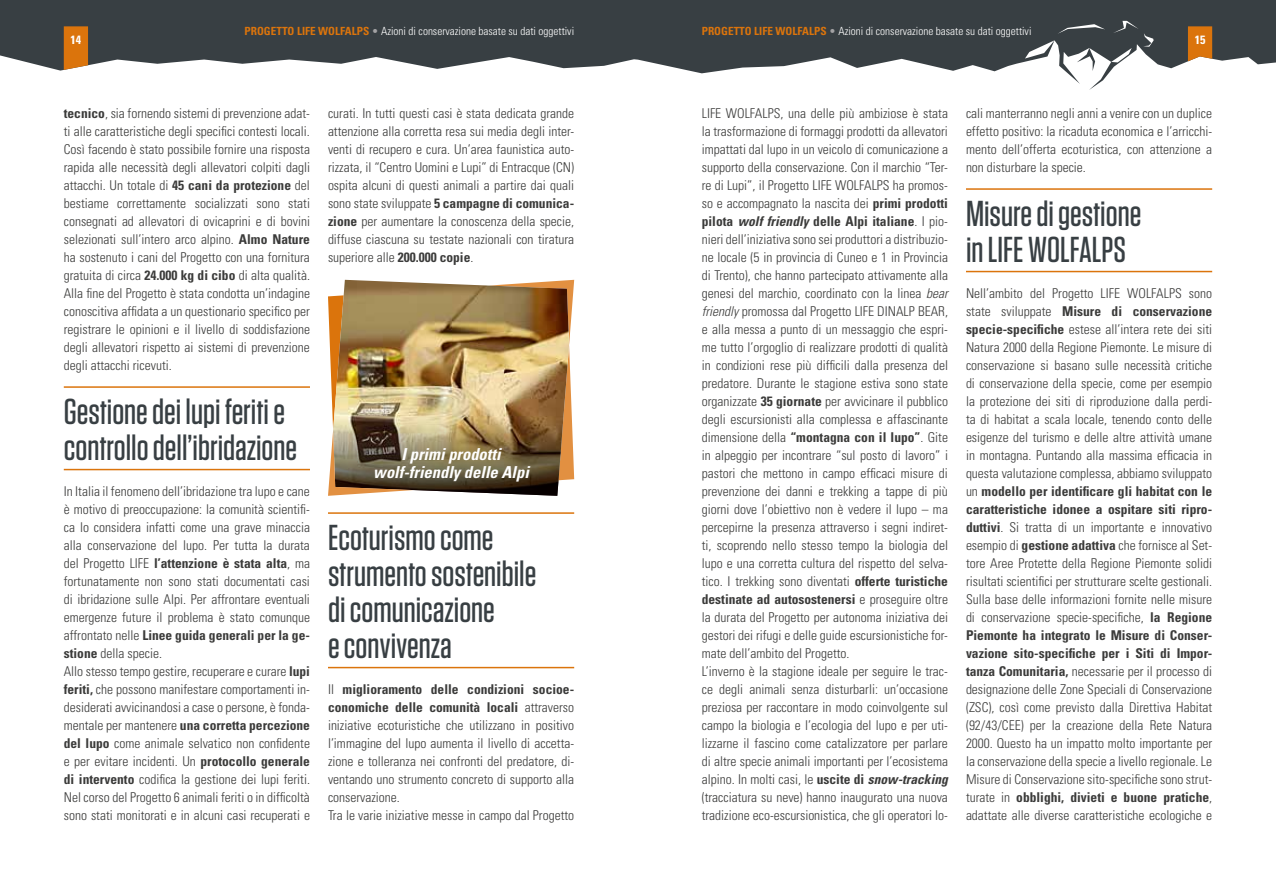
<style>
.page{position:relative;width:1276px;height:893px;background:#fff}
.page>*{position:absolute;margin:0;border:0;box-sizing:border-box;transform-origin:0 0}
.t1{font:500 36px/36px "Tungsten";color:#383f43}
.t2{font:italic 700 condensed 16.5px/18px "Univers";color:#fff;text-align:center}
.t3{font:300 condensed 13.5px/18px "Univers";color:#3b3b3a;text-align:justify}
.t4{font:700 condensed 12px "Univers";color:#fff}
.t5{font:300 condensed 11.25px "Univers";color:#fff}
.s1{font-weight:700;color:#db740c}
.s2{color:#a3a2a4}
.s3{font-weight:700}
.s4{font-weight:700;font-style:italic}
.s5{font-style:italic}
</style>
<div class="page">
<hr style="left:64px;top:386px;width:246px;height:2px;background:#db740c">
<hr style="left:64px;top:469px;width:246px;height:1px;background:#db740c">
<hr style="left:328px;top:512px;width:246px;height:2px;background:#db740c">
<hr style="left:328px;top:667px;width:246px;height:1px;background:#db740c">
<img style="left:328px;top:280px;width:246px;height:216px">
<hr style="left:966px;top:188px;width:246px;height:2px;background:#db740c">
<hr style="left:966px;top:271px;width:246px;height:1px;background:#db740c">
<svg style="left:0;top:0;width:638px;height:71px;background:#525657"></svg>
<svg style="left:638px;top:0;width:638px;height:90px;fill:#383f43"></svg>
<svg style="left:1188px;top:26px;width:24px;height:35px"></svg>
<p class="t5" style="left:244px;top:24px;width:331px"><span class="s1">PROGETTO LIFE WOLFALPS</span> <span class="s2">•</span> Azioni di conservazione basate su dati oggettivi</p>
<p class="t5" style="left:702px;top:24px;width:331px"><span class="s1">PROGETTO LIFE WOLFALPS</span> <span class="s2">•</span> Azioni di conservazione basate su dati oggettivi</p>
<p class="t4" style="left:71px;top:33px;width:12px">14</p>
<p class="t4" style="left:1194px;top:33px;width:12px">15</p>
<p class="t3" style="left:64px;top:104px;width:248px"><span class="s3">tecnico</span>, sia fornendo sistemi di prevenzione adat&shy;ti alle caratteristiche degli specifici contesti locali.<br>Così facendo è stato possibile fornire una risposta rapida alle necessità degli allevatori colpiti dagli attacchi. Un totale di <span class="s3">45 cani da protezione</span> del bestiame correttamente socializzati sono stati consegnati ad allevatori di ovicaprini e di bovini selezionati sull’intero arco alpino. <span class="s3">Almo Nature </span>ha sostenuto i cani del Progetto con una fornitura gratuita di circa <span class="s3">24.000 kg di cibo</span> di alta qualità.<br>Alla fine del Progetto è stata condotta un’indagine conoscitiva affidata a un questionario specifico per registrare le opinioni e il livello di soddisfazione degli allevatori rispetto ai sistemi di prevenzione degli attacchi ricevuti.</p>
<h1 class="t1" style="left:64px;top:394px;width:235px">Gestione dei lupi feriti e controllo dell’ibridazione</h1>
<p class="t3" style="left:64px;top:482px;width:248px;text-align:left">In Italia il fenomeno dell’ibridazione tra lupo e cane è motivo di preoccupazione: la comunità scientifi&shy;ca lo considera infatti come una grave minaccia alla conservazione del lupo. Per tutta la durata del Progetto LIFE <span class="s3">l’attenzione è stata alta</span>, ma fortunatamente non sono stati documentati casi di ibridazione sulle Alpi. Per affrontare eventuali emergenze future il problema è stato comunque affrontato nelle <span class="s3">Linee guida generali per la ge&shy;stione</span> della specie.<br>Allo stesso tempo gestire, recuperare e curare <span class="s3">lupi feriti,</span> che possono manifestare comportamenti in&shy;desiderati avvicinandosi a case o persone, è fonda&shy;mentale per mantenere <span class="s3">una corretta percezione del lupo</span> come animale selvatico non confidente e per evitare incidenti. Un <span class="s3">protocollo generale di intervento</span> codifica la gestione dei lupi feriti.<br>Nel corso del Progetto 6 animali feriti o in difficoltà sono stati monitorati e in alcuni casi recuperati e</p>
<p class="t3" style="left:328px;top:104px;width:248px">curati. In tutti questi casi è stata dedicata grande attenzione alla corretta resa sui media degli inter&shy;venti di recupero e cura. Un’area faunistica auto&shy;rizzata, il “Centro Uomini e Lupi” di Entracque (CN) ospita alcuni di questi animali a partire dai quali sono state sviluppate <span class="s3">5 campagne di comunica&shy;zione</span> per aumentare la conoscenza della specie, diffuse ciascuna su testate nazionali con tiratura superiore alle <span class="s3">200.000 copie</span>.</p>
<p class="t2" style="left:373px;top:445px;width:157px">I primi prodotti wolf-friendly delle Alpi</p>
<h1 class="t1" style="left:328px;top:520px;width:210px">Ecoturismo come strumento sostenibile di comunicazione<br>e convivenza</h1>
<p class="t3" style="left:328px;top:680px;width:248px;text-align:left">Il <span class="s3">miglioramento delle condizioni socioe&shy;conomiche delle comunità locali</span> attraverso iniziative ecoturistiche che utilizzano in positivo l’immagine del lupo aumenta il livello di accetta&shy;zione e tolleranza nei confronti del predatore, di&shy;ventando uno strumento concreto di supporto alla conservazione.<br>Tra le varie iniziative messe in campo dal Progetto</p>
<p class="t3" style="left:702px;top:104px;width:248px;text-align:left">LIFE WOLFALPS, una delle più ambiziose è stata la trasformazione di formaggi prodotti da allevatori impattati dal lupo in un veicolo di comunicazione a supporto della conservazione. Con il marchio “Ter&shy;re di Lupi”, il Progetto LIFE WOLFALPS ha promos&shy;so e accompagnato la nascita dei <span class="s3">primi prodotti pilota</span> <span class="s4">wolf friendly</span> <span class="s3">delle Alpi italiane</span>. I pio&shy;nieri dell’iniziativa sono sei produttori a distribuzio&shy;ne locale (5 in provincia di Cuneo e 1 in Provincia di Trento), che hanno partecipato attivamente alla genesi del marchio, coordinato con la linea <span class="s5">bear friendly</span> promossa dal Progetto LIFE DINALP BEAR, e alla messa a punto di un messaggio che espri&shy;me tutto l’orgoglio di realizzare prodotti di qualità in condizioni rese più difficili dalla presenza del predatore. Durante le stagione estiva sono state organizzate <span class="s3">35 giornate</span> per avvicinare il pubblico degli escursionisti alla complessa e affascinante dimensione della <span class="s3">“montagna con il lupo”</span>. Gite in alpeggio per incontrare “sul posto di lavoro” i pastori che mettono in campo efficaci misure di prevenzione dei danni e trekking a tappe di più giorni dove l’obiettivo non è vedere il lupo – ma percepirne la presenza attraverso i segni indiret&shy;ti, scoprendo nello stesso tempo la biologia del lupo e una corretta cultura del rispetto del selva&shy;tico. I trekking sono diventati <span class="s3">offerte turistiche destinate ad autosostenersi</span> e proseguire oltre la durata del Progetto per autonoma iniziativa dei gestori dei rifugi e delle guide escursionistiche for&shy;mate dell’ambito del Progetto.<br>L’inverno è la stagione ideale per seguire le trac&shy;ce degli animali senza disturbarli: un’occasione preziosa per raccontare in modo coinvolgente sul campo la biologia e l’ecologia del lupo e per uti&shy;lizzarne il fascino come catalizzatore per parlare di altre specie animali importanti per l’ecosistema alpino. In molti casi, le <span class="s3">uscite di</span> <span class="s4">snow-tracking </span>(tracciatura su neve) hanno inaugurato una nuova tradizione eco-escursionistica, che gli operatori lo-</p>
<p class="t3" style="left:966px;top:104px;width:248px">cali manterranno negli anni a venire con un duplice effetto positivo: la ricaduta economica e l’arricchi&shy;mento dell’offerta ecoturistica, con attenzione a non disturbare la specie.</p>
<h1 class="t1" style="left:966px;top:196px;width:177px">Misure di gestione in LIFE WOLFALPS</h1>
<p class="t3" style="left:966px;top:284px;width:248px">Nell’ambito del Progetto LIFE WOLFALPS sono state sviluppate <span class="s3">Misure di conservazione specie-specifiche</span> estese all’intera rete dei siti Natura 2000 della Regione Piemonte. Le misure di conservazione si basano sulle necessità critiche di conservazione della specie, come per esempio la protezione dei siti di riproduzione dalla perdi&shy;ta di habitat a scala locale, tenendo conto delle esigenze del turismo e delle altre attività umane in montagna. Puntando alla massima efficacia in questa valutazione complessa, abbiamo sviluppato un <span class="s3">modello per identificare gli habitat con le caratteristiche idonee a ospitare siti ripro&shy;duttivi</span>. Si tratta di un importante e innovativo esempio di <span class="s3">gestione adattiva</span> che fornisce al Set&shy;tore Aree Protette della Regione Piemonte solidi risultati scientifici per strutturare scelte gestionali.<br>Sulla base delle informazioni fornite nelle misure di conservazione specie-specifiche, <span class="s3">la Regione Piemonte ha integrato le Misure di Conser&shy;vazione sito-specifiche per i Siti di Impor&shy;tanza Comunitaria,</span> necessarie per il processo di designazione delle Zone Speciali di Conservazione (ZSC), così come previsto dalla Direttiva Habitat (92/43/CEE) per la creazione della Rete Natura 2000. Questo ha un impatto molto importante per la conservazione della specie a livello regionale. Le Misure di Conservazione sito-specifiche sono strut&shy;turate in <span class="s3">obblighi, divieti e buone pratiche</span>, adattate alle diverse caratteristiche ecologiche e</p>
</div>
